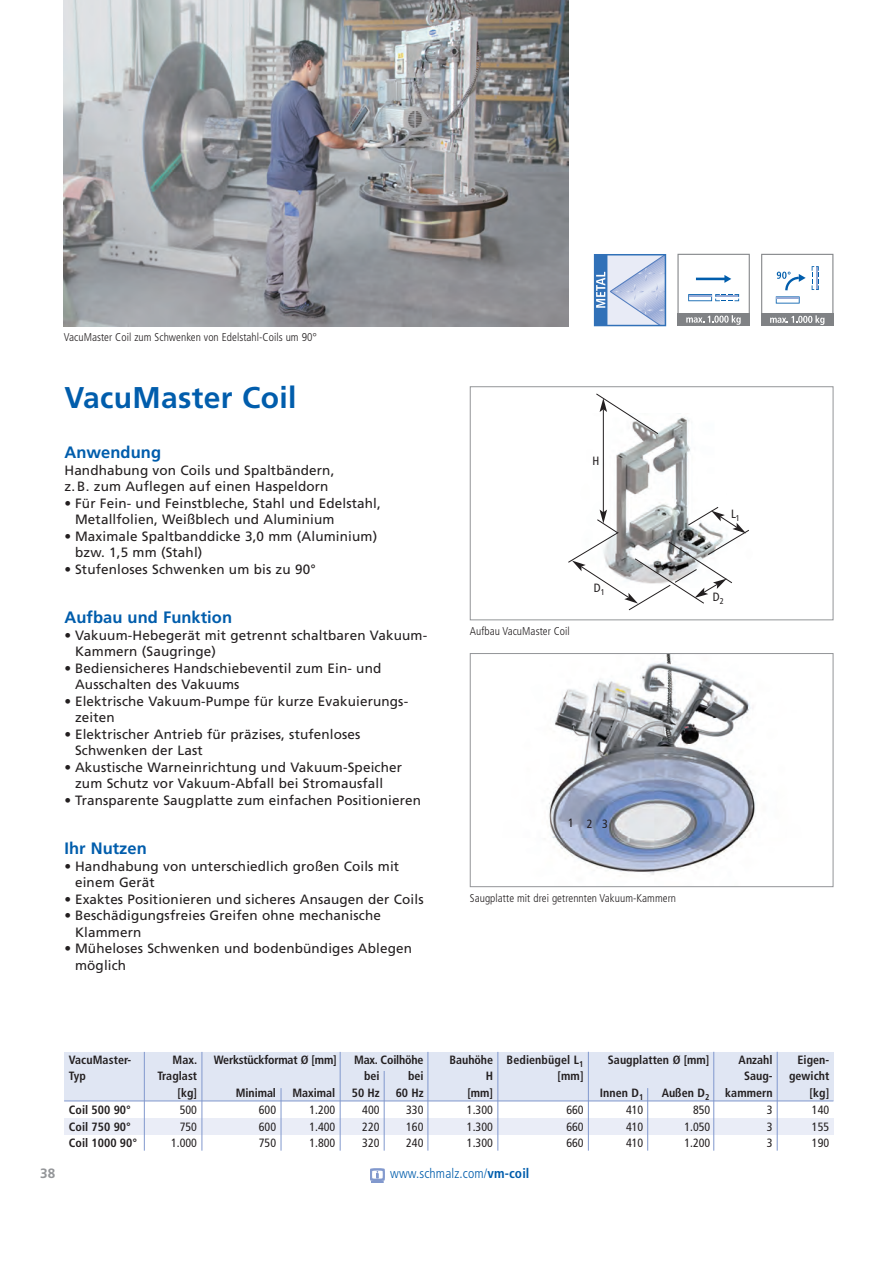
<style>
.page{position:relative;width:893px;height:1263px;background:#fff}
.page>*{position:absolute;margin:0;border:0;box-sizing:border-box;transform-origin:0 0}
.t1{font:700 30px "Frutiger LT";letter-spacing:.01em;color:#015dac}
.t2{font:700 16.5px "Frutiger LT";letter-spacing:.005em;color:#015dac}
.t3{font:13.5px/16.5px "Frutiger LT";letter-spacing:.01em;color:#231f20}
.t4{font:300 condensed 13.5px "Frutiger LT";letter-spacing:.01em;color:#015dac}
.t5{font:700 13.5px "Frutiger LT";color:#939598}
.t6{font:700 condensed 12px/16.5px "Frutiger LT";color:#231f20;text-align:right}
.t7{font:condensed 12px/16.5px "Frutiger LT";color:#231f20;text-align:justify}
.t8{font:300 condensed 11.25px "Frutiger LT";letter-spacing:.005em;color:#231f20}
.s1{font-weight:700}
</style>
<div class="page">
<img style="left:64px;top:0;width:504px;height:326px">
<img style="left:602px;top:413px;width:89px;height:93px">
<div style="left:470px;top:386px;width:363px;height:234px;border:1px solid #939598"></div>
<img style="left:549px;top:655px;width:207px;height:220px">
<div style="left:470px;top:653px;width:363px;height:234px;border:1px solid #939598"></div>
<svg style="left:370px;top:1168px;width:14px;height:15px"></svg>
<div style="left:677px;top:314px;width:73px;height:12px;background:#808285"></div>
<svg style="left:677px;top:254px;width:73px;height:71px"></svg>
<div style="left:761px;top:314px;width:72px;height:12px;background:#808285"></div>
<svg style="left:761px;top:254px;width:72px;height:71px"></svg>
<svg style="left:594px;top:254px;width:72px;height:72px"></svg>
<div style="left:64px;top:1118px;width:770px;height:16px;background:#eaedf7"></div>
<div style="left:64px;top:1052px;width:770px;height:48px;background:#e0e6f3"></div>
<hr style="left:144px;top:1052px;width:1px;height:99px;background:#8198cd">
<hr style="left:64px;top:1100px;width:769px;height:1px;background:#8198cd">
<hr style="left:202px;top:1052px;width:1px;height:99px;background:#8198cd">
<hr style="left:281px;top:1088px;width:1px;height:63px;background:#8198cd">
<hr style="left:340px;top:1052px;width:1px;height:99px;background:#8198cd">
<hr style="left:384px;top:1071px;width:1px;height:80px;background:#8198cd">
<hr style="left:428px;top:1052px;width:1px;height:99px;background:#8198cd">
<hr style="left:647px;top:1088px;width:1px;height:63px;background:#8198cd">
<hr style="left:588px;top:1052px;width:1px;height:99px;background:#8198cd">
<hr style="left:713px;top:1052px;width:1px;height:99px;background:#8198cd">
<hr style="left:777px;top:1052px;width:1px;height:99px;background:#8198cd">
<hr style="left:497px;top:1052px;width:1px;height:99px;background:#8198cd">
<hr style="left:603px;top:409px;width:1px;height:103px;background:#231f20">
<svg style="left:596px;top:393px;width:63px;height:42px"></svg>
<svg style="left:568px;top:506px;width:181px;height:105px"></svg>
<p class="t8" style="left:64px;top:332px;width:255px">VacuMaster Coil zum Schwenken von Edelstahl-Coils um 90°</p>
<h1 class="t1" style="left:64px;top:386px;width:233px">VacuMaster Coil</h1>
<p class="t2" style="left:64px;top:446px;width:98px">Anwendung</p>
<p class="t3" style="left:64px;top:463px;width:271px">Handhabung von Coils und Spaltbändern, z. B. zum Auflegen auf einen Haspeldorn</p>
<p class="t3" style="left:75px;top:496px;width:307px;text-indent:-11px">• Für Fein- und Feinstbleche, Stahl und Edelstahl,<br>Metallfolien, Weißblech und Aluminium</p>
<p class="t3" style="left:75px;top:529px;width:304px;text-indent:-11px">• Maximale Spaltbanddicke 3,0 mm (Aluminium) bzw. 1,5 mm (Stahl)</p>
<p class="t3" style="left:64px;top:562px;width:253px">• Stufenloses Schwenken um bis zu 90°</p>
<p class="t2" style="left:64px;top:611px;width:169px">Aufbau und Funktion</p>
<p class="t3" style="left:75px;top:628px;width:354px;text-indent:-11px">• Vakuum-Hebegerät mit getrennt schaltbaren Vakuum-<br>Kammern (Saugringe)</p>
<p class="t3" style="left:75px;top:661px;width:308px;text-indent:-11px">• Bediensicheres Handschiebeventil zum Ein- und<br>Ausschalten des Vakuums</p>
<p class="t3" style="left:75px;top:694px;width:335px;text-indent:-11px">• Elektrische Vakuum-Pumpe für kurze Evakuierungs - zeiten</p>
<p class="t3" style="left:75px;top:727px;width:287px;text-indent:-11px">• Elektrischer Antrieb für präzises, stufenloses<br>Schwenken der Last</p>
<p class="t3" style="left:75px;top:760px;width:328px;text-indent:-11px">• Akustische Warneinrichtung und Vakuum-Speicher zum Schutz vor Vakuum-Abfall bei Stromausfall</p>
<p class="t3" style="left:64px;top:793px;width:358px">• Transparente Saugplatte zum einfachen Positionieren</p>
<p class="t2" style="left:64px;top:842px;width:84px">Ihr Nutzen</p>
<p class="t3" style="left:75px;top:859px;width:326px;text-indent:-11px">• Handhabung von unterschiedlich großen Coils mit einem Gerät</p>
<p class="t3" style="left:64px;top:892px;width:361px">• Exaktes Positionieren und sicheres Ansaugen der Coils</p>
<p class="t3" style="left:75px;top:908px;width:307px;text-indent:-11px">• Beschädigungsfreies Greifen ohne mechanische<br>Klammern</p>
<p class="t3" style="left:75px;top:941px;width:338px;text-indent:-11px">• Müheloses Schwenken und bodenbündiges Ablegen möglich</p>
<p class="t7" style="left:593px;top:454px;width:8px">H</p>
<p class="t8" style="left:470px;top:627px;width:102px">Aufbau VacuMaster Coil</p>
<p class="t7" style="left:594px;top:580px;width:12px">D<sub>1</sub></p>
<p class="t7" style="left:731px;top:507px;width:10px">L<sub>1</sub></p>
<p class="t7" style="left:713px;top:589px;width:12px">D<sub>2</sub></p>
<p class="t7" style="left:568px;top:816px;width:41px">1 23</p>
<p class="t8" style="left:470px;top:893px;width:208px">Saugplatte mit drei getrennten Vakuum-Kammern</p>
<p class="t5" style="left:40px;top:1168px;width:17px">38</p>
<p class="t6" style="left:69px;top:1052px;width:64px;text-align:left">VacuMaster-<br>Typ</p>
<p class="t6" style="left:69px;top:1102px;width:70px;text-align:left">Coil 500 90°<br>Coil 750 90°<br>Coil 1000 90°</p>
<p class="t6" style="left:157px;top:1052px;width:41px">Max.<br>Traglast [kg]</p>
<p class="t7" style="left:171px;top:1102px;width:28px;text-align:right">500<br>750<br>1.000</p>
<p class="t6" style="left:214px;top:1052px;width:124px">Werkstückformat Ø [mm]</p>
<p class="t7" style="left:309px;top:1102px;width:28px">1.200<br>1.400<br>1.800</p>
<p class="t6" style="left:293px;top:1085px;width:44px">Maximal</p>
<p class="t6" style="left:236px;top:1085px;width:42px">Minimal</p>
<p class="t7" style="left:259px;top:1102px;width:19px">600<br>600<br>750</p>
<p class="t6" style="left:354px;top:1052px;width:71px">Max. Coilhöhe</p>
<p class="t6" style="left:352px;top:1069px;width:29px">bei<br>50 Hz</p>
<p class="t7" style="left:362px;top:1102px;width:19px">400<br>220<br>320</p>
<p class="t6" style="left:396px;top:1068px;width:29px">bei<br>60 Hz</p>
<p class="t7" style="left:406px;top:1102px;width:19px">330<br>160<br>240</p>
<p class="t6" style="left:450px;top:1052px;width:45px">Bauhöhe<br>H<br>[mm]</p>
<p class="t7" style="left:467px;top:1102px;width:28px">1.300<br>1.300<br>1.300</p>
<p class="t6" style="left:507px;top:1052px;width:78px">Bedienbügel L<sub>1 </sub>[mm]</p>
<p class="t7" style="left:566px;top:1102px;width:19px">660<br>660<br>660</p>
<p class="t4" style="left:390px;top:1168px;width:141px">www.schmalz.com/<span class="s1">vm-coil</span></p>
<p class="t6" style="left:608px;top:1052px;width:103px">Saugplatten Ø [mm]</p>
<p class="t6" style="left:600px;top:1085px;width:45px">Innen D<sub>1</sub></p>
<p class="t7" style="left:626px;top:1102px;width:19px">410<br>410<br>410</p>
<p class="t6" style="left:662px;top:1085px;width:49px">Außen D<sub>2</sub></p>
<p class="t7" style="left:684px;top:1102px;width:28px;text-indent:9px">850<br>1.050<br>1.200</p>
<p class="t6" style="left:725px;top:1052px;width:49px">Anzahl<br>Saug&shy;kammern</p>
<p class="t7" style="left:767px;top:1102px;width:7px">3<br>3<br>3</p>
<p class="t6" style="left:789px;top:1052px;width:42px">Eigen&shy;gewicht [kg]</p>
<p class="t7" style="left:812px;top:1102px;width:19px">140<br>155<br>190</p>
</div>
